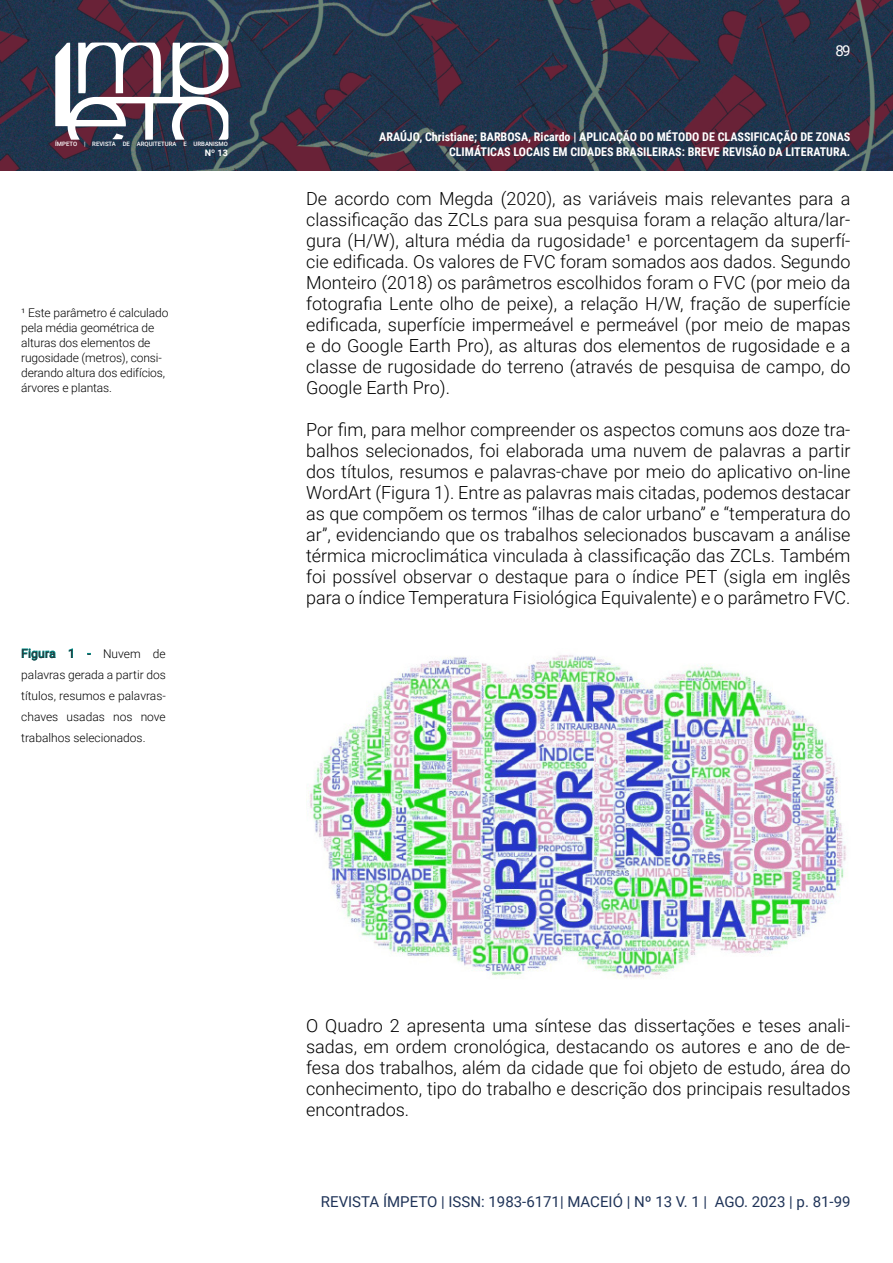
<style>
.page{position:relative;width:893px;height:1263px;background:#fff}
.page>*{position:absolute;margin:0;border:0;box-sizing:border-box;transform-origin:0 0}
.t1{font:300 18px/21px "Roboto";color:#000;text-align:justify}
.t2{font:15px "Roboto";color:#1f3358}
.t3{font:15px "Roboto";color:#fff}
.NOTA_DE_RODAPÉ{font:300 12px/15px "Roboto";letter-spacing:-.01em;color:#000;text-align:justify}
.t4{font:700 12px/14.4px "Roboto Condensed";color:#fff;text-align:right}
.t5{font:700 9px "Roboto";color:#fff}
.t6{font:500 6px "Roboto";color:#fff}
.s1{font-weight:400;color:#00928c}
</style>
<div class="page">
<img style="left:0;top:0;width:893px;height:170px">
<svg style="left:55px;top:42px;width:174px;height:98px"></svg>
<img style="left:308px;top:655px;width:539px;height:324px">
<p class="t6" style="left:55px;top:140px;width:174px">ÍMPETO | REVISTA DE ARQUITETURA E URBANISMO</p>
<p class="t5" style="left:205px;top:147px;width:25px">Nº 13</p>
<p class="NOTA_DE_RODAPÉ" style="left:21px;top:305px;width:149px;text-align:left">¹ Este parâmetro é calculado pela média geométrica de alturas dos elementos de rugosidade (metros), consi&shy;derando altura dos edifícios, árvores e plantas.</p>
<p class="NOTA_DE_RODAPÉ" style="left:21px;top:642px;width:146px;line-height:21px"><span class="s1">Figura 1 -</span> Nuvem de palavras gerada a partir dos títulos, resumos e palavras&shy;chaves usadas nos nove trabalhos selecionados.</p>
<p class="t3" style="left:836px;top:41px;width:16px">89</p>
<p class="t4" style="left:379px;top:129px;width:473px">ARAÚJO, Christiane; BARBOSA, Ricardo | APLICAÇÃO DO MÉTODO DE CLASSIFICAÇÃO DE ZONAS<br>CLIMÁTICAS LOCAIS EM CIDADES BRASILEIRAS: BREVE REVISÃO DA LITERATURA.</p>
<p class="t1" style="left:306px;top:187px;width:546px">De acordo com Megda (2020), as variáveis mais relevantes para a classificação das ZCLs para sua pesquisa foram a relação altura/lar&shy;gura (H/W), altura média da rugosidade¹ e porcentagem da superfí&shy;cie edificada. Os valores de FVC foram somados aos dados. Segundo Monteiro (2018) os parâmetros escolhidos foram o FVC (por meio da fotografia Lente olho de peixe), a relação H/W, fração de superfície edificada, superfície impermeável e permeável (por meio de mapas e do Google Earth Pro), as alturas dos elementos de rugosidade e a classe de rugosidade do terreno (através de pesquisa de campo, do Google Earth Pro).</p>
<p class="t1" style="left:306px;top:418px;width:546px">Por fim, para melhor compreender os aspectos comuns aos doze tra&shy;balhos selecionados, foi elaborada uma nuvem de palavras a partir dos títulos, resumos e palavras-chave por meio do aplicativo on-line WordArt (Figura 1). Entre as palavras mais citadas, podemos destacar as que compõem os termos “ilhas de calor urbano” e “temperatura do ar”, evidenciando que os trabalhos selecionados buscavam a análise térmica microclimática vinculada à classificação das ZCLs. Também foi possível observar o destaque para o índice PET (sigla em inglês para o índice Temperatura Fisiológica Equivalente) e o parâmetro FVC.</p>
<p class="t1" style="left:306px;top:1014px;width:546px">O Quadro 2 apresenta uma síntese das dissertações e teses anali&shy;sadas, em ordem cronológica, destacando os autores e ano de de&shy;fesa dos trabalhos, além da cidade que foi objeto de estudo, área do conhecimento, tipo do trabalho e descrição dos principais resultados encontrados.</p>
<p class="t2" style="left:321px;top:1191px;width:531px">REVISTA ÍMPETO | ISSN: 1983-6171| MACEIÓ | Nº 13 V. 1 | AGO. 2023 | p. 81-99</p>
</div>
